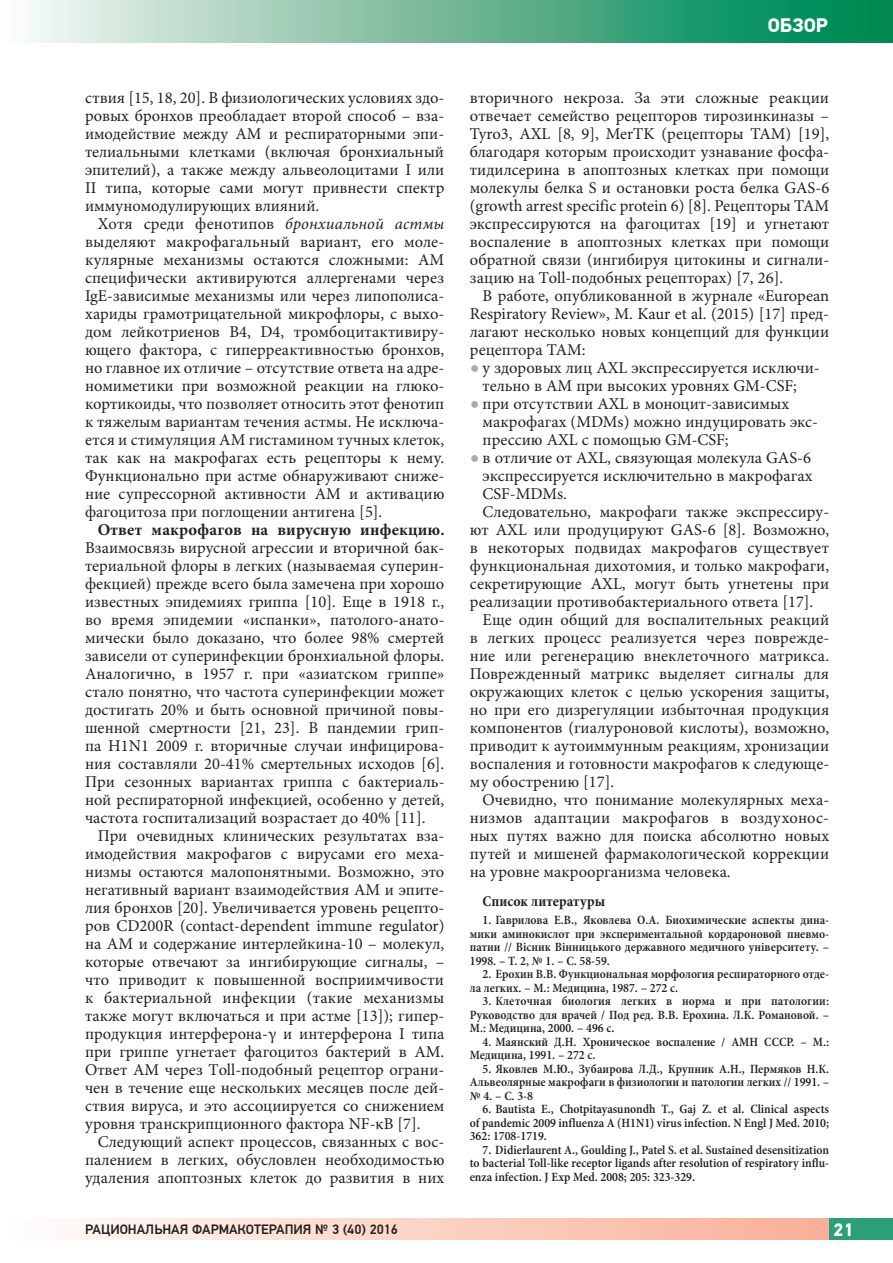
<style>
.page{position:relative;width:893px;height:1263px;background:#fff}
.page>*{position:absolute;margin:0;border:0;box-sizing:border-box;transform-origin:0 0}
.t1{font:700 19.5px "PF Din Text Pro";color:#fff}
.t2{font:700 18px "PF Din Text Pro";color:#fff}
.t3{font:16.5px/18px "Minion Pro";color:#231f20;text-align:justify}
.t4{font:700 16.5px "Minion Pro";letter-spacing:.005em;color:#231f20}
.t5{font:700 condensed 15px "Minion Pro";color:#231f20}
.t6{font:500 13.5px "PF Din Text Pro";color:#231f20}
.t7{font:600 condensed 12.75px/13.5px "Minion Pro";color:#231f20;text-align:justify}
.s1{font-style:italic}
.s2{font-size:25.5px;color:#a8a9ad}
</style>
<div class="page">
<div style="left:0;top:0;width:893px;height:43px;background:linear-gradient(to right,#fcf6f3,#008047)"></div>
<div style="left:0;top:1218px;width:850px;height:21px;background:linear-gradient(to right,#fefdfb,#f9ac93)"></div>
<div style="left:829px;top:1218px;width:64px;height:21px;background:#2b9f76"></div>
<p class="t3" style="left:85px;top:89px;width:361px">ствия [15, 18, 20]. В физиологических условиях здо&shy;ровых бронхов преобладает второй способ – вза&shy;имодействие между АМ и респираторными эпи&shy;телиальными клетками (включая бронхиальный эпителий), а также между альвеолоцитами I или II типа, которые сами могут привнести спектр иммуномодулирующих влияний.</p>
<p class="t3" style="left:85px;top:215px;width:361px;text-indent:13px">Хотя среди фенотипов <span class="s1">бронхиальной астмы </span>выделяют макрофагальный вариант, его моле&shy;кулярные механизмы остаются сложными: АМ специфически активируются аллергенами через IgE-зависимые механизмы или через липополиса&shy;хариды грамотрицательной микрофлоры, с выхо&shy;дом лейкотриенов В4, D4, тромбоцитактивиру&shy;ющего фактора, с гиперреактивностью бронхов, но главное их отличие – отсутствие ответа на адре&shy;номиметики при возможной реакции на глюко&shy;кортикоиды, что позволяет относить этот фенотип к тяжелым вариантам течения астмы. Не исключа&shy;ется и стимуляция АМ гистамином тучных клеток, так как на макрофагах есть рецепторы к нему.<br>Функционально при астме обнаруживают сниже&shy;ние супрессорной активности АМ и активацию фагоцитоза при поглощении антигена [5].</p>
<p class="t4" style="left:98px;top:520px;width:348px">Ответ макрофагов на вирусную инфекцию.</p>
<p class="t3" style="left:85px;top:539px;width:361px">Взаимосвязь вирусной агрессии и вторичной бак&shy;териальной флоры в легких (называемая суперин&shy;фекцией) прежде всего была замечена при хорошо известных эпидемиях гриппа [10]. Еще в 1918 г., во время эпидемии «испанки», патолого-анато&shy;мически было доказано, что более 98% смертей зависели от суперинфекции бронхиальной флоры.<br>Аналогично, в 1957 г. при «азиатском гриппе» стало понятно, что частота суперинфекции может достигать 20% и быть основной причиной повы&shy;шенной смертности [21, 23]. В пандемии грип&shy;па Н1N1 2009 г. вторичные случаи инфицирова&shy;ния составляли 20-41% смертельных исходов [6].<br>При сезонных вариантах гриппа с бактериаль&shy;ной респираторной инфекцией, особенно у детей, частота госпитализаций возрастает до 40% [11].</p>
<p class="t3" style="left:85px;top:828px;width:361px;text-indent:13px">При очевидных клинических результатах вза&shy;имодействия макрофагов с вирусами его меха&shy;низмы остаются малопонятными. Возможно, это негативный вариант взаимодействия АМ и эпите&shy;лия бронхов [20]. Увеличивается уровень рецепто&shy;ров СD200R (сontact-dependent immune regulator) на АМ и содержание интерлейкина-10 – молекул, которые отвечают за ингибирующие сигналы, – что приводит к повышенной восприимчивости к бактериальной инфекции (такие механизмы также могут включаться и при астме [13]); гипер&shy;продукция интерферона-γ и интерферона I типа при гриппе угнетает фагоцитоз бактерий в АМ.<br>Ответ АМ через Тoll-подобный рецептор ограни&shy;чен в течение еще нескольких месяцев после дей&shy;ствия вируса, и это ассоциируется со снижением уровня транскрипционного фактора NF-κB [7].</p>
<p class="t3" style="left:85px;top:1134px;width:361px;text-indent:13px">Следующий аспект процессов, связанных с вос&shy;палением в легких, обусловлен необходимостью удаления апоптозных клеток до развития в них</p>
<p class="t1" style="left:768px;top:14px;width:61px">оБзор</p>
<p class="t3" style="left:470px;top:90px;width:361px">вторичного некроза. За эти сложные реакции отвечает семейство рецепторов тирозинкиназы – Tyro3, AXL [8, 9], MerTK (рецепторы TAM) [19], благодаря которым происходит узнавание фосфа&shy;тидилсерина в апоптозных клетках при помощи молекулы белка S и остановки роста белка GAS-6 (growth arrest specific protein 6) [8]. Рецепторы ТАМ экспрессируются на фагоцитах [19] и угнетают воспаление в апоптозных клетках при помощи обратной связи (ингибируя цитокины и сигнали&shy;зацию на Тoll-подобных рецепторах) [7, 26].</p>
<p class="t3" style="left:470px;top:288px;width:361px;text-indent:13px">В работе, опубликованной в журнале «European Respiratory Review», M. Kaur et al. (2015) [17] пред&shy;лагают несколько новых концепций для функции рецептора ТАМ:</p>
<p class="t3" style="left:483px;top:359px;width:339px;text-indent:-13px"><span class="s2">•</span> у здоровых лиц АXL экспрессируется исключи&shy;тельно в АМ при высоких уровнях GM-CSF;</p>
<p class="t3" style="left:483px;top:395px;width:337px;text-align:left;text-indent:-13px"><span class="s2">•</span> при отсутствии АXL в моноцит-зависимых макрофагах (MDMs) можно индуцировать экс&shy;прессию АXL с помощью GM-CSF;</p>
<p class="t3" style="left:470px;top:449px;width:343px"><span class="s2">•</span> в отличие от АXL, связующая молекула GAS-6</p>
<p class="t3" style="left:483px;top:467px;width:331px">экспрессируется исключительно в макрофагах</p>
<p class="t3" style="left:483px;top:485px;width:86px">CSF-MDMs.</p>
<p class="t3" style="left:483px;top:503px;width:348px">Следовательно, макрофаги также экспрессиру-</p>
<p class="t3" style="left:470px;top:521px;width:361px">ют АXL или продуцируют GAS-6 [8]. Возможно,</p>
<p class="t3" style="left:470px;top:539px;width:361px">в некоторых подвидах макрофагов существует</p>
<p class="t3" style="left:470px;top:557px;width:361px">функциональная дихотомия, и только макрофаги,</p>
<p class="t3" style="left:470px;top:575px;width:361px">секретирующие АXL, могут быть угнетены при</p>
<p class="t3" style="left:470px;top:593px;width:345px">реализации противобактериального ответа [17].</p>
<p class="t3" style="left:483px;top:611px;width:348px">Еще один общий для воспалительных реакций</p>
<p class="t3" style="left:470px;top:629px;width:361px">в легких процесс реализуется через поврежде-</p>
<p class="t3" style="left:470px;top:647px;width:361px">ние или регенерацию внеклеточного матрикса.</p>
<p class="t3" style="left:470px;top:665px;width:361px">Поврежденный матрикс выделяет сигналы для</p>
<p class="t3" style="left:470px;top:683px;width:361px">окружающих клеток с целью ускорения защиты,</p>
<p class="t3" style="left:470px;top:701px;width:361px">но при его дизрегуляции избыточная продукция</p>
<p class="t3" style="left:470px;top:719px;width:361px">компонентов (гиалуроновой кислоты), возможно,</p>
<p class="t3" style="left:470px;top:737px;width:361px">приводит к аутоиммунным реакциям, хронизации</p>
<p class="t3" style="left:470px;top:755px;width:361px">воспаления и готовности макрофагов к следующе-</p>
<p class="t3" style="left:470px;top:773px;width:146px">му обострению [17].</p>
<p class="t3" style="left:483px;top:791px;width:348px">Очевидно, что понимание молекулярных меха-</p>
<p class="t3" style="left:470px;top:809px;width:361px">низмов адаптации макрофагов в воздухонос-</p>
<p class="t3" style="left:470px;top:827px;width:361px">ных путях важно для поиска абсолютно новых</p>
<p class="t3" style="left:470px;top:845px;width:361px">путей и мишеней фармакологической коррекции</p>
<p class="t3" style="left:470px;top:863px;width:262px">на уровне макроорганизма человека.</p>
<p class="t5" style="left:483px;top:893px;width:124px">Список литературы</p>
<p class="t7" style="left:470px;top:914px;width:361px;text-indent:13px">1. Гаврилова Е.В., Яковлева О.А. Биохимические аспекты дина&shy;мики аминокислот при экспериментальной кордароновой пневмо&shy;патии // Вісник Вінницького державного медичного університету. – 1998. – Т. 2, № 1. – С. 58-59.</p>
<p class="t7" style="left:470px;top:968px;width:361px;text-indent:13px">2. Ерохин В.В. Функциональная морфология респираторного отде&shy;ла легких. – М.: Медицина, 1987. – 272 с.</p>
<p class="t7" style="left:470px;top:995px;width:361px;text-indent:13px">3. Клеточная биология легких в норма и при патологии:<br>Руководство для врачей / Под ред. В.В. Ерохина. Л.К. Романовой. – М.: Медицина, 2000. – 496 с.</p>
<p class="t7" style="left:470px;top:1035px;width:361px;text-indent:13px">4. Маянский Д.Н. Хроническое воспаление / АМН СССР. – М.:<br>Медицина, 1991. – 272 с.</p>
<p class="t7" style="left:470px;top:1062px;width:361px;text-indent:13px">5. Яковлев М.Ю., Зубаирова Л.Д., Крупник А.Н., Пермяков Н.К.<br>Альвеолярные макрофаги в физиологии и патологии легких // 1991. – № 4. – С. 3-8</p>
<p class="t7" style="left:470px;top:1103px;width:361px;text-indent:13px">6. Bautista E., Chotpitayasunondh T., Gaj Z. et al. Clinical aspects of pandemic 2009 influenza A (H1N1) virus infection. N Engl J Med. 2010; 362: 1708-1719.</p>
<p class="t7" style="left:470px;top:1143px;width:361px;text-indent:13px">7. Didierlaurent A., Goulding J., Patel S. et al. Sustained desensitization to bacterial Toll-like receptor ligands after resolution of respiratory influ&shy;enza infection. J Exp Med. 2008; 205: 323-329.</p>
<p class="t6" style="left:85px;top:1221px;width:314px">РАЦИОНАЛЬНАЯ ФАРМАКОТЕРАПИЯ № 3 (40) 2016</p>
<p class="t2" style="left:833px;top:1218px;width:21px">21</p>
</div>
